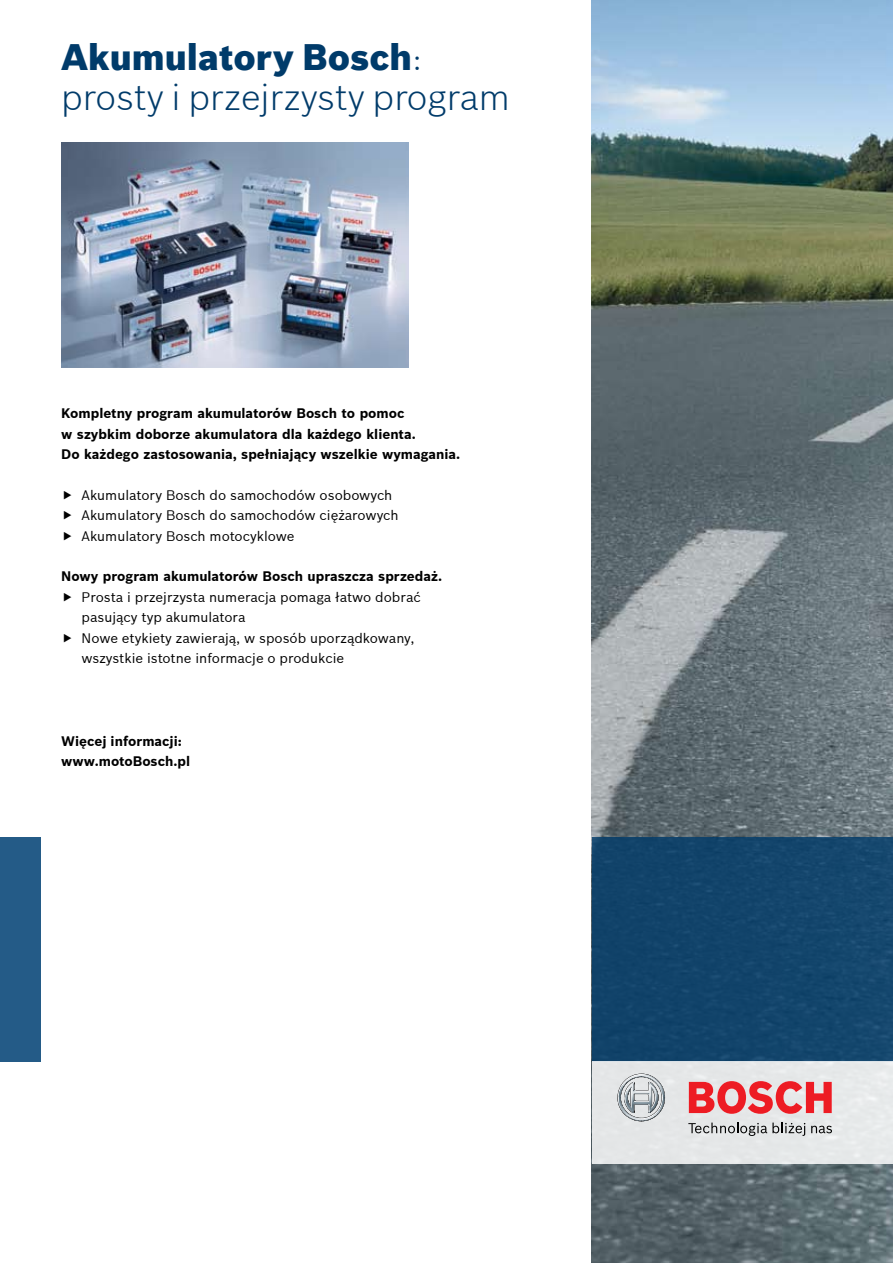
<style>
.page{position:relative;width:893px;height:1263px;background:#fff}
.page>*{position:absolute;margin:0;border:0;box-sizing:border-box;transform-origin:0 0}
.t1{font:300 36px/40.8px "Bosch Sans";color:#003b6a}
.t2{font:13.5px/20.4px "Bosch Sans";color:#000}
.t3{font:700 13.5px/20.4px "Bosch Sans";color:#000}
.s1{font-weight:900}
</style>
<div class="page">
<img style="left:61px;top:143px;width:347px;height:224px">
<img style="left:592px;top:0;width:301px;height:1263px">
<div style="left:592px;top:837px;width:301px;height:224px;background:#12446b"></div>
<div style="left:0;top:837px;width:41px;height:224px;background:#245b87"></div>
<div style="left:592px;top:1061px;width:301px;height:102px;background:#e5e8e8"></div>
<svg style="left:617px;top:1074px;width:48px;height:47px"></svg>
<svg style="left:688px;top:1122px;width:117px;height:14px"></svg>
<svg style="left:811px;top:1126px;width:21px;height:7px"></svg>
<svg style="left:689px;top:1081px;width:143px;height:33px"></svg>
<h1 class="t1" style="left:61px;top:36px;width:450px"><span class="s1">Akumulatory Bosch</span>: prosty i przejrzysty program</h1>
<p class="t3" style="left:61px;top:403px;width:400px">Kompletny program akumulatorów Bosch to pomoc<br>w szybkim doborze akumulatora dla każdego klienta.<br>Do każdego zastosowania, spełniający wszelkie wymagania.</p>
<p class="t2" style="left:82px;top:485px;width:318px">Akumulatory Bosch do samochodów osobowych<br>Akumulatory Bosch do samochodów ciężarowych<br>Akumulatory Bosch motocyklowe</p>
<p class="t3" style="left:61px;top:566px;width:382px">Nowy program akumulatorów Bosch upraszcza sprzedaż.</p>
<p class="t2" style="left:82px;top:587px;width:341px">Prosta i przejrzysta numeracja pomaga łatwo dobrać pasujący typ akumulatora<br>Nowe etykiety zawierają, w sposób uporządkowany, wszystkie istotne informacje o produkcie</p>
<p class="t3" style="left:61px;top:731px;width:130px">Więcej informacji: www.motoBosch.pl</p>
</div>
